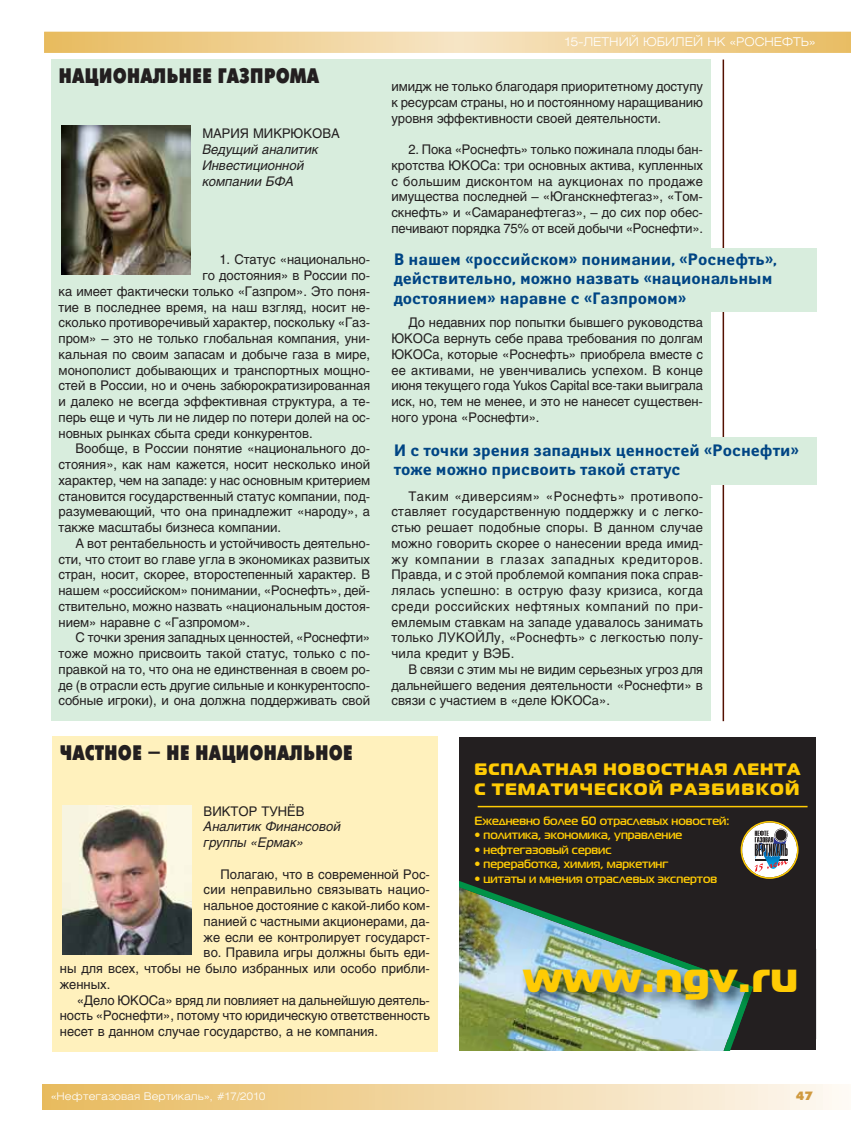
<style>
.page{position:relative;width:851px;height:1127px;background:#fff}
.page>*{position:absolute;margin:0;border:0;box-sizing:border-box;transform-origin:0 0}
.t1{font:42.15px "Magistral Black C";letter-spacing:.03em;color:#ffcb04}
.t2{font:700 21px "Futura Futuris X Cond C";color:#231f20}
.t3{font:700 16.5px/19.8px "Yanus C";color:#004584}
.t4{font:16.5px/20px "Magistral Black C";letter-spacing:.06em;color:#ffcb04}
.t5{font:13.2px/15.8px "Helios";letter-spacing:-.005em;color:#231f20;text-align:justify}
.t6{font:italic 13.2px/15.8px "Helios";color:#231f20}
.t7{font:13.2px "Helios";letter-spacing:.02em;color:#231f20}
.t8{font:700 12px "Magistral C";color:#ffcb04}
.t9{font:300 12px "Helios Ext";color:#fff}
.t10{font:12px "Futura Futuris XC";color:#d09a3f}
.t11{font:300 10.5px "Helios Ext";color:#fff}
</style>
<div class="page">
<div style="left:43px;top:1084px;width:807px;height:26px;background:linear-gradient(to right,#e7b95c,#fdf7f0)"></div>
<svg style="left:44px;top:31px;width:806px;height:22px;background:#efd196"></svg>
<hr style="left:722px;top:60px;width:2px;height:661px;background:#541000">
<div style="left:52px;top:737px;width:385px;height:315px;background:#fff1bd"></div>
<img style="left:63px;top:805px;width:128px;height:149px">
<div style="left:51px;top:60px;width:659px;height:661px;background:#d8eddd"></div>
<img style="left:62px;top:126px;width:128px;height:148px">
<div style="left:393px;top:249px;width:423px;height:63px;background:#d8eddd"></div>
<div style="left:393px;top:438px;width:423px;height:47px;background:#d8eddd"></div>
<div style="left:459px;top:737px;width:357px;height:312px;background:#231f20"></div>
<img style="left:459px;top:881px;width:297px;height:169px">
<hr style="left:477px;top:806px;width:330px;height:1px;background:#ffcb04">
<img style="left:753px;top:949px;width:64px;height:90px">
<img style="left:745px;top:949px;width:8px;height:90px">
<img style="left:459px;top:949px;width:286px;height:90px">
<svg style="left:740px;top:821px;width:58px;height:58px"></svg>
<h2 class="t2" style="left:59px;top:68px;width:262px">НАЦИОНАЛЬНЕЕ ГАЗПРОМА</h2>
<p class="t5" style="left:202px;top:127px;width:139px">МАРИЯ МИКРЮКОВА</p>
<p class="t6" style="left:202px;top:143px;width:118px">Ведущий аналитик<br>Инвестиционной компании БФА</p>
<p class="t5" style="left:219px;top:253px;width:152px">1. Статус «национально-</p>
<p class="t5" style="left:202px;top:269px;width:169px">го достояния» в России по-</p>
<p class="t5" style="left:59px;top:285px;width:313px">ка имеет фактически только «Газпром». Это поня-</p>
<p class="t5" style="left:59px;top:300px;width:313px">тие в последнее время, на наш взгляд, носит не-</p>
<p class="t5" style="left:59px;top:316px;width:313px">сколько противоречивый характер, поскольку «Газ-</p>
<p class="t5" style="left:59px;top:332px;width:313px">пром» – это не только глобальная компания, уни-</p>
<p class="t5" style="left:59px;top:348px;width:313px">кальная по своим запасам и добыче газа в мире,</p>
<p class="t5" style="left:59px;top:363px;width:313px">монополист добывающих и транспортных мощно-</p>
<p class="t5" style="left:59px;top:379px;width:313px">стей в России, но и очень забюрократизированная</p>
<p class="t5" style="left:59px;top:395px;width:313px">и далеко не всегда эффективная структура, а те-</p>
<p class="t5" style="left:59px;top:411px;width:313px">перь еще и чуть ли не лидер по потери долей на ос-</p>
<p class="t5" style="left:59px;top:426px;width:255px">новных рынках сбыта среди конкурентов.</p>
<p class="t5" style="left:76px;top:442px;width:296px">Вообще, в России понятие «национального до-</p>
<p class="t5" style="left:59px;top:458px;width:313px">стояния», как нам кажется, носит несколько иной</p>
<p class="t5" style="left:59px;top:474px;width:313px">характер, чем на западе: у нас основным критерием</p>
<p class="t5" style="left:59px;top:489px;width:313px">становится государственный статус компании, под-</p>
<p class="t5" style="left:59px;top:505px;width:313px">разумевающий, что она принадлежит «народу», а</p>
<p class="t5" style="left:59px;top:521px;width:224px">также масштабы бизнеса компании.</p>
<p class="t5" style="left:76px;top:537px;width:296px">А вот рентабельность и устойчивость деятельно-</p>
<p class="t5" style="left:59px;top:552px;width:313px">сти, что стоит во главе угла в экономиках развитых</p>
<p class="t5" style="left:59px;top:568px;width:313px">стран, носит, скорее, второстепенный характер. В</p>
<p class="t5" style="left:59px;top:584px;width:313px">нашем «российском» понимании, «Роснефть», дей-</p>
<p class="t5" style="left:59px;top:600px;width:313px">ствительно, можно назвать «национальным достоя-</p>
<p class="t5" style="left:59px;top:615px;width:193px">нием» наравне с «Газпромом».</p>
<p class="t5" style="left:76px;top:631px;width:296px">С точки зрения западных ценностей, «Роснефти»</p>
<p class="t5" style="left:59px;top:647px;width:313px">тоже можно присвоить такой статус, только с по-</p>
<p class="t5" style="left:59px;top:663px;width:313px">правкой на то, что она не единственная в своем ро-</p>
<p class="t5" style="left:59px;top:678px;width:313px">де (в отрасли есть другие сильные и конкурентоспо-</p>
<p class="t5" style="left:59px;top:694px;width:313px">собные игроки), и она должна поддерживать свой</p>
<p class="t9" style="left:564px;top:37px;width:252px">15-ЛЕТНИЙ ЮБИЛЕЙ НК «РОСНЕФТЬ»</p>
<p class="t5" style="left:391px;top:80px;width:313px">имидж не только благодаря приоритетному доступу к ресурсам страны, но и постоянному наращиванию уровня эффективности своей деятельности.</p>
<p class="t5" style="left:391px;top:143px;width:313px;text-indent:17px">2. Пока «Роснефть» только пожинала плоды бан&shy;кротства ЮКОСа: три основных актива, купленных с большим дисконтом на аукционах по продаже имущества последней – «Юганскнефтегаз», «Том&shy;скнефть» и «Самаранефтегаз», – до сих пор обес&shy;печивают порядка 75% от всей добычи «Роснефти».</p>
<p class="t3" style="left:393px;top:250px;width:384px">В нашем «российском» понимании, «Роснефть», действительно, можно назвать «национальным достоянием» наравне с «Газпромом»</p>
<p class="t5" style="left:391px;top:316px;width:313px;text-indent:17px">До недавних пор попытки бывшего руководства ЮКОСа вернуть себе права требования по долгам ЮКОСа, которые «Роснефть» приобрела вместе с ее активами, не увенчивались успехом. В конце июня текущего года Yukos Capital все-таки выиграла иск, но, тем не менее, и это не нанесет существен&shy;ного урона «Роснефти».</p>
<p class="t3" style="left:393px;top:441px;width:406px">И с точки зрения западных ценностей «Роснефти» тоже можно присвоить такой статус</p>
<p class="t5" style="left:391px;top:489px;width:313px;text-indent:17px">Таким «диверсиям» «Роснефть» противопо&shy;ставляет государственную поддержку и с легко&shy;стью решает подобные споры. В данном случае можно говорить скорее о нанесении вреда имид&shy;жу компании в глазах западных кредиторов.<br>Правда, и с этой проблемой компания пока справ&shy;лялась успешно: в острую фазу кризиса, когда среди российских нефтяных компаний по при&shy;емлемым ставкам на западе удавалось занимать только ЛУКОЙЛу, «Роснефть» с легкостью полу&shy;чила кредит у ВЭБ.</p>
<p class="t5" style="left:391px;top:663px;width:313px;text-indent:17px">В связи с этим мы не видим серьезных угроз для дальнейшего ведения деятельности «Роснефти» в связи с участием в «деле ЮКОСа».</p>
<h2 class="t2" style="left:60px;top:745px;width:294px">ЧАСТНОЕ – НЕ НАЦИОНАЛЬНОЕ</h2>
<p class="t5" style="left:203px;top:804px;width:102px">ВИКТОР ТУНЁВ</p>
<p class="t6" style="left:203px;top:820px;width:139px">Аналитик Финансовой группы «Ермак»</p>
<p class="t5" style="left:220px;top:867px;width:211px">Полагаю, что в современной Рос-</p>
<p class="t7" style="left:203px;top:885px;width:228px">сии неправильно связывать нацио-</p>
<p class="t5" style="left:203px;top:899px;width:228px">нальное достояние с какой-либо ком-</p>
<p class="t5" style="left:203px;top:915px;width:228px">панией с частными акционерами, да-</p>
<p class="t5" style="left:203px;top:930px;width:228px">же если ее контролирует государст-</p>
<p class="t5" style="left:203px;top:946px;width:228px">во. Правила игры должны быть еди-</p>
<p class="t5" style="left:60px;top:962px;width:371px">ны для всех, чтобы не было избранных или особо прибли-</p>
<p class="t5" style="left:60px;top:978px;width:52px">женных.</p>
<p class="t5" style="left:77px;top:993px;width:354px">«Дело ЮКОСа» вряд ли повлияет на дальнейшую деятель-</p>
<p class="t5" style="left:60px;top:1009px;width:371px">ность «Роснефти», потому что юридическую ответственность</p>
<p class="t5" style="left:60px;top:1025px;width:319px">несет в данном случае государство, а не компания.</p>
<p class="t4" style="left:474px;top:761px;width:327px">БСПЛАТНАЯ НОВОСТНАЯ ЛЕНТА<br>С ТЕМАТИЧЕСКОЙ РАЗБИВКОЙ</p>
<p class="t8" style="left:474px;top:816px;width:256px">Ежедневно более 60 отраслевых новостей:</p>
<p class="t8" style="left:474px;top:830px;width:209px">• политика, экономика, управление</p>
<p class="t8" style="left:474px;top:845px;width:139px">• нефтегазовый сервис</p>
<p class="t8" style="left:474px;top:859px;width:195px">• переработка, химия, маркетинг</p>
<p class="t8" style="left:474px;top:874px;width:244px">• цитаты и мнения отраслевых экспертов</p>
<h1 class="t1" style="left:524px;top:962px;width:275px">www.ngv.ru</h1>
<p class="t11" style="left:51px;top:1092px;width:216px">«Нефтегазовая Вертикаль», #17/2010</p>
<p class="t10" style="left:796px;top:1091px;width:18px">47</p>
</div>
